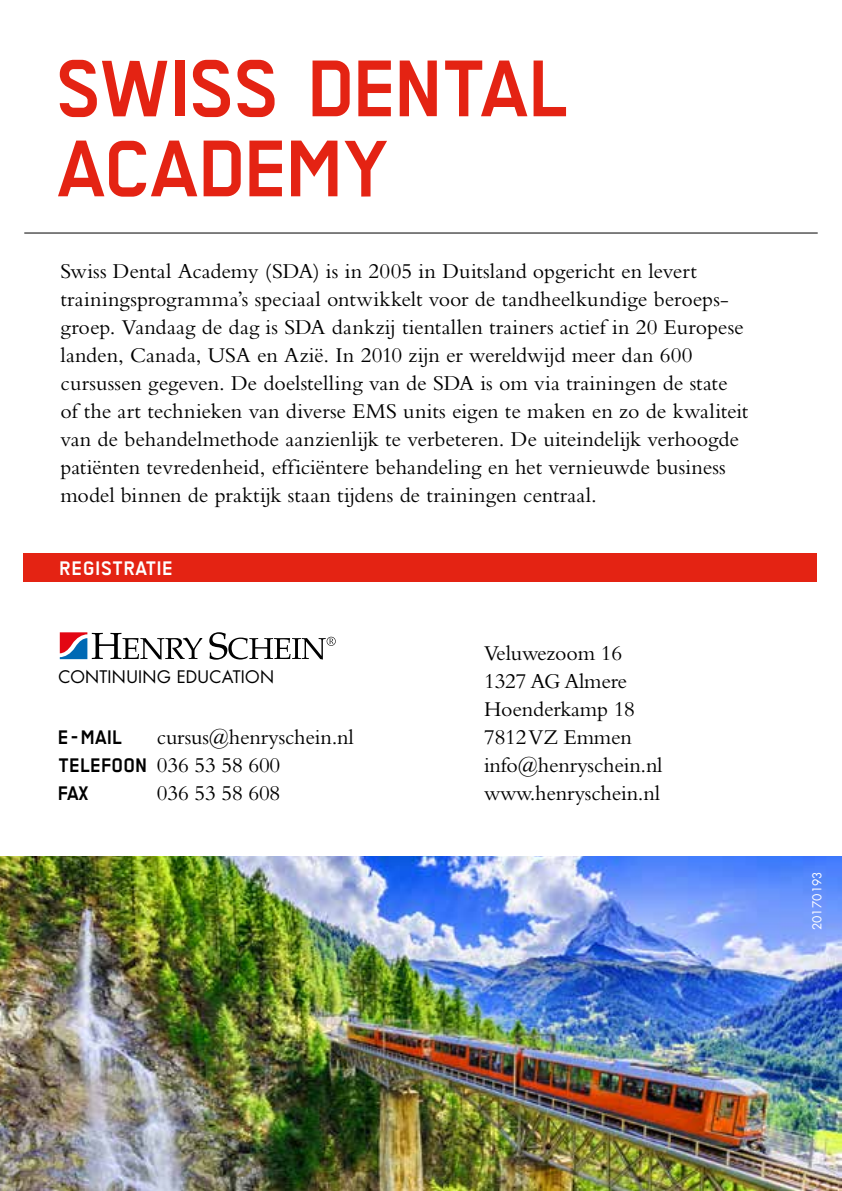
<style>
.page{position:relative;width:842px;height:1191px;background:#fff}
.page>*{position:absolute;margin:0;border:0;box-sizing:border-box;transform-origin:0 0}
.t1{font:700 90px/80px "TRANS";letter-spacing:-.045em;color:#e42313}
.t2{font:22px/28px "Bembo";letter-spacing:-.005em;color:#000}
.t3{font:700 22px "TRANS";color:#fff}
.t4{font:700 22px "TRANS";letter-spacing:-.035em;color:#000}
.t5{font:16.8px "Futura Std";letter-spacing:.02em;color:#000}
.t6{font:12px "Futura Std";color:#fff}
.s1{font-family:"TRANS";font-weight:700}
</style>
<div class="page">
<img style="left:0;top:856px;width:841px;height:335px">
<svg style="left:60px;top:632px;width:142px;height:27px"></svg>
<svg style="left:209px;top:632px;width:127px;height:27px"></svg>
<div style="left:23px;top:553px;width:793px;height:28px;background:#e42313"></div>
<hr style="left:24px;top:232px;width:794px;height:1px;background:#000">
<img style="left:841px;top:0;width:1px;height:1191px">
<h1 class="t1" style="left:59px;top:48px;width:516px">SWISS DENTAL<br>ACADEMY</h1>
<p class="t2" style="left:60px;top:256px;width:689px">Swiss Dental Academy (SDA) is in 2005 in Duitsland opgericht en levert trainingsprogramma’s speciaal ontwikkelt voor de tandheelkundige beroeps&shy;groep. Vandaag de dag is SDA dankzij tientallen trainers actief in 20 Europese landen, Canada, USA en Azië. In 2010 zijn er wereldwijd meer dan 600 cursussen gegeven. De doelstelling van de SDA is om via trainingen de state of the art technieken van diverse EMS units eigen te maken en zo de kwaliteit van de behandelmethode aanzienlijk te verbeteren. De uiteindelijk verhoogde patiënten tevredenheid, efficiëntere behandeling en het vernieuwde business model binnen de praktijk staan tijdens de trainingen centraal.</p>
<p class="t3" style="left:60px;top:557px;width:116px">REGISTRATIE</p>
<p class="t5" style="left:59px;top:666px;width:217px">CONTINUING EDUCATION</p>
<p class="t2" style="left:59px;top:723px;width:296px;text-indent:98px">cursus@henryschein.nl<br><span class="s1">TELEFOON</span> 036 53 58 600</p>
<p class="t4" style="left:59px;top:782px;width:33px">FAX</p>
<p class="t2" style="left:157px;top:779px;width:125px">036 53 58 608</p>
<p class="t4" style="left:59px;top:726px;width:66px">E-MAIL</p>
<p class="t2" style="left:484px;top:639px;width:180px">Veluwezoom 16<br>1327 AG Almere<br>Hoenderkamp 18<br>7812 VZ Emmen info@henryschein.nl www.henryschein.nl</p>
<p class="t6" style="left:809px;top:930px;width:61px;rotate:-90deg">20170193</p>
</div>
